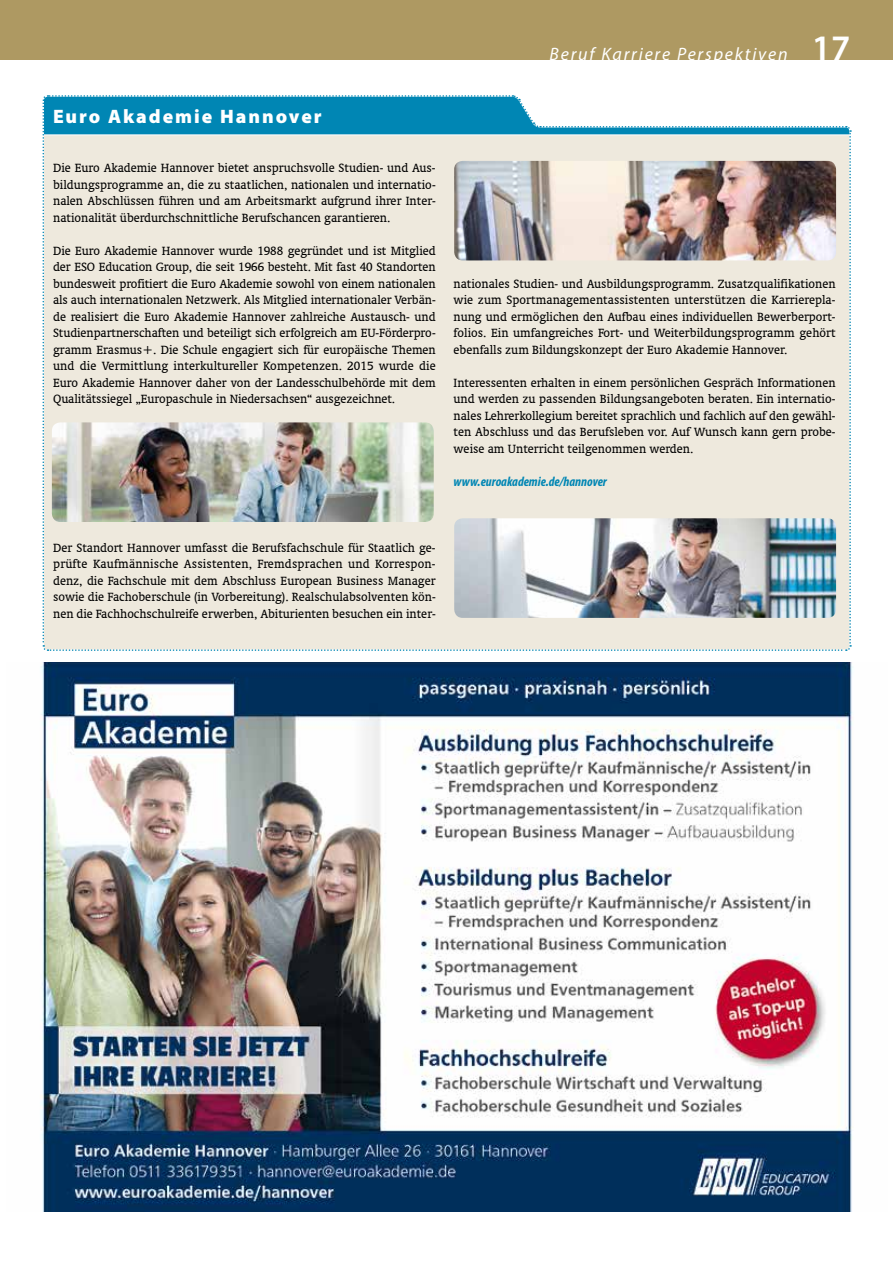
<style>
.page{position:relative;width:893px;height:1263px;background:#fff}
.page>*{position:absolute;margin:0;border:0;box-sizing:border-box;transform-origin:0 0}
.t1{font:900 19.5px "Myriad Pro";letter-spacing:.1em;color:#fff}
.t2{font:italic 18px "Myriad Pro";letter-spacing:.1em;color:#fff}
.t3{font:13.5px/16.5px "Oranda BT";color:#000;text-align:justify}
.t4{font:italic 700 condensed 13.5px "Myriad Pro";color:#0086b4}
.s1{font-weight:600;font-style:normal;font-size:36px}
</style>
<div class="page">
<div style="left:0;top:0;width:893px;height:60px;background:#ae9962"></div>
<img style="left:41px;top:662px;width:812px;height:550px">
<svg style="left:42px;top:95px;width:810px;height:556px;background:#dfe3db"></svg>
<img style="left:454px;top:161px;width:382px;height:99px">
<img style="left:454px;top:518px;width:382px;height:100px">
<img style="left:52px;top:422px;width:382px;height:100px">
<h2 class="t2" style="left:549px;top:43px;width:302px">Beruf Karriere Perspektiven <span class="s1">17</span></h2>
<h1 class="t1" style="left:53px;top:104px;width:270px">Euro Akademie Hannover</h1>
<p class="t3" style="left:53px;top:160px;width:384px">Die Euro Akademie Hannover bietet anspruchsvolle Studien- und Aus&shy;bildungsprogramme an, die zu staatlichen, nationalen und internatio&shy;nalen Abschlüssen führen und am Arbeitsmarkt aufgrund ihrer Inter&shy;nationalität überdurchschnittliche Berufschancen garantieren.</p>
<p class="t3" style="left:53px;top:242px;width:384px">Die Euro Akademie Hannover wurde 1988 gegründet und ist Mitglied der ESO Education Group, die seit 1966 besteht. Mit fast 40 Standorten bundesweit profitiert die Euro Akademie sowohl von einem nationalen als auch internationalen Netzwerk. Als Mitglied internationaler Verbän&shy;de realisiert die Euro Akademie Hannover zahlreiche Austausch- und Studienpartnerschaften und beteiligt sich erfolgreich am EU-Förderpro&shy;gramm Erasmus+. Die Schule engagiert sich für europäische Themen und die Vermittlung interkultureller Kompetenzen. 2015 wurde die Euro Akademie Hannover daher von der Landesschulbehörde mit dem Qualitätssiegel „Europaschule in Niedersachsen“ ausgezeichnet.</p>
<p class="t3" style="left:454px;top:275px;width:384px">nationales Studien- und Ausbildungsprogramm. Zusatzqualifikationen wie zum Sportmanagementassistenten unterstützen die Karrierepla&shy;nung und ermöglichen den Aufbau eines individuellen Bewerberport&shy;folios. Ein umfangreiches Fort- und Weiterbildungsprogramm gehört ebenfalls zum Bildungskonzept der Euro Akademie Hannover.</p>
<p class="t3" style="left:454px;top:374px;width:383px">Interessenten erhalten in einem persönlichen Gespräch Informationen und werden zu passenden Bildungsangeboten beraten. Ein internatio&shy;nales Lehrerkollegium bereitet sprachlich und fachlich auf den gewähl&shy;ten Abschluss und das Berufsleben vor. Auf Wunsch kann gern probe&shy;weise am Unterricht teilgenommen werden.</p>
<p class="t4" style="left:454px;top:473px;width:155px">www.euroakademie.de/hannover</p>
<p class="t3" style="left:53px;top:539px;width:384px">Der Standort Hannover umfasst die Berufsfachschule für Staatlich ge&shy;prüfte Kaufmännische Assistenten, Fremdsprachen und Korrespon&shy;denz, die Fachschule mit dem Abschluss European Business Manager sowie die Fachoberschule (in Vorbereitung). Realschulabsolventen kön&shy;nen die Fachhochschulreife erwerben, Abiturienten besuchen ein inter-</p>
</div>
